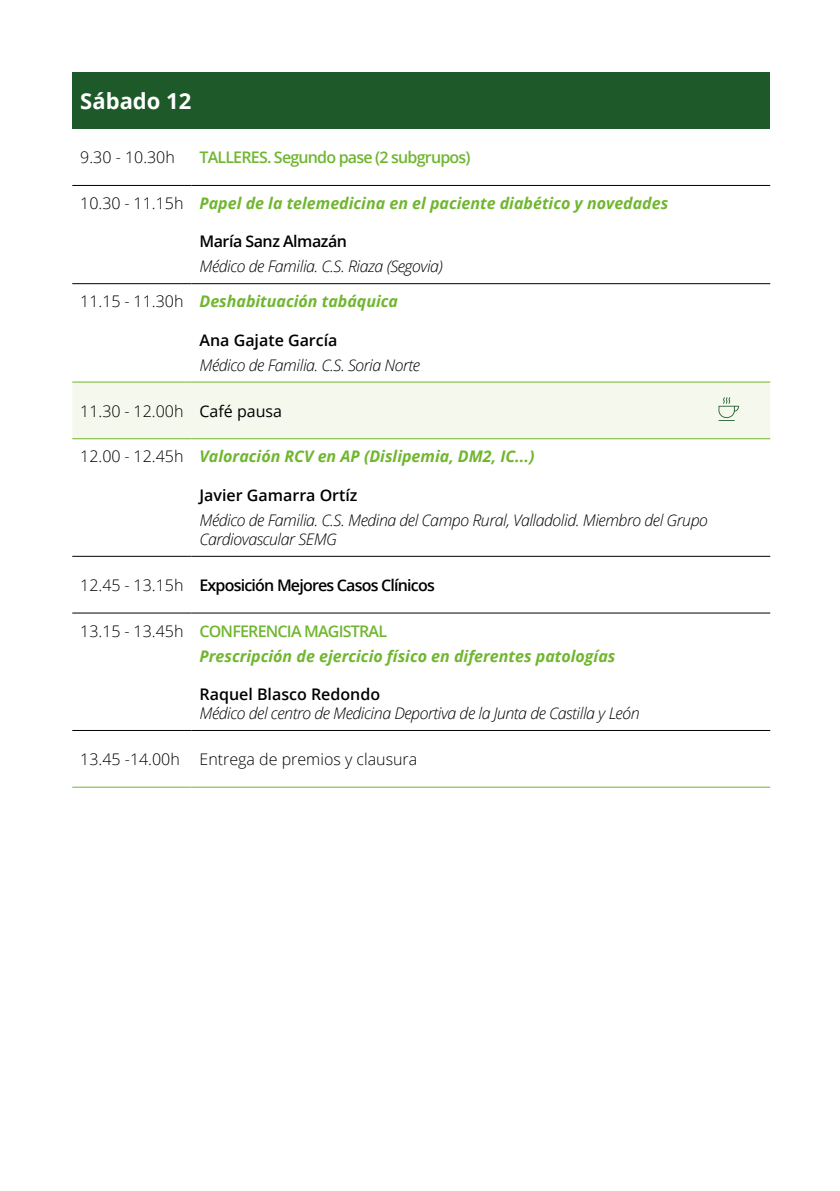
<style>
.page{position:relative;width:840px;height:1191px;background:#fff}
.page>*{position:absolute;margin:0;border:0;box-sizing:border-box;transform-origin:0 0}
.t1{font:700 22px "Open Sans";color:#fff}
.t2{font:italic 300 16px/35px "Open Sans";letter-spacing:-.03em;color:#000}
.t3{font:italic 700 16px/24.8px "Open Sans";color:#70b62f}
.t4{font:300 16px "Open Sans";color:#000}
.t5{font:600 16px "Open Sans";color:#000}
.t6{font:600 16px "Open Sans";letter-spacing:-.05em;color:#000}
.t7{font:600 16px "Open Sans";letter-spacing:-.05em;color:#70b62f}
.t8{font:600 16px "Open Sans";letter-spacing:-.03em;color:#000}
.s1{font-weight:300;font-style:normal;color:#000}
.s2{font-style:normal}
.s3{font-weight:700;color:#70b62f}
.s4{font-weight:400}
.s5{font-weight:300}
.s6{font-weight:600;font-style:normal}
</style>
<div class="page">
<div style="left:72px;top:72px;width:697px;height:57px;background:#1e5a29"></div>
<hr style="left:72px;top:556px;width:119px;height:1px;background:#000">
<hr style="left:191px;top:556px;width:578px;height:1px;background:#000">
<hr style="left:72px;top:612px;width:119px;height:1px;background:#000">
<hr style="left:191px;top:612px;width:578px;height:1px;background:#000">
<hr style="left:72px;top:730px;width:119px;height:1px;background:#000">
<hr style="left:191px;top:730px;width:578px;height:1px;background:#000">
<hr style="left:72px;top:185px;width:119px;height:1px;background:#000">
<hr style="left:191px;top:185px;width:578px;height:1px;background:#000">
<hr style="left:72px;top:787px;width:119px;height:1px;background:#70b62f">
<hr style="left:191px;top:787px;width:578px;height:1px;background:#70b62f">
<hr style="left:72px;top:283px;width:119px;height:1px;background:#000">
<hr style="left:191px;top:283px;width:578px;height:1px;background:#000">
<div style="left:72px;top:382px;width:697px;height:57px;background:#f4f8ed"></div>
<h1 class="t1" style="left:80px;top:85px;width:113px">Sábado 12</h1>
<p class="t4" style="left:80px;top:146px;width:96px">9.30 - 10.30h</p>
<p class="t7" style="left:199px;top:146px;width:272px">TALLERES. Segundo pase (2 subgrupos)</p>
<p class="t3" style="left:80px;top:190px;width:589px"><span class="s1">10.30 - 11.15h</span> Papel de la telemedicina en el paciente diabético y novedades</p>
<p class="t8" style="left:199px;top:231px;width:149px">María Sanz Almazán</p>
<p class="t2" style="left:80px;top:248px;width:364px;text-indent:119px">Médico de Familia. C.S. Riaza (Segovia)<br><span class="s2">11.15 - 11.30h</span> <span class="s3">Deshabituación tabáquica</span></p>
<p class="t5" style="left:199px;top:329px;width:139px">Ana Gajate García</p>
<p class="t2" style="left:199px;top:347px;width:222px">Médico de Familia. C.S. Soria Norte</p>
<p class="t4" style="left:80px;top:400px;width:203px">11.30 - 12.00h <span class="s4">Café pausa</span></p>
<p class="t3" style="left:80px;top:444px;width:455px"><span class="s1">12.00 - 12.45h</span> Valoración RCV en AP (Dislipemia, DM2, IC...)</p>
<p class="t5" style="left:199px;top:484px;width:159px">Javier Gamarra Ortíz</p>
<p class="t2" style="left:199px;top:510px;width:509px;line-height:19.2px">Médico de Familia. C.S. Medina del Campo Rural, Valladolid. Miembro del Grupo<br>Cardiovascular SEMG</p>
<p class="t6" style="left:80px;top:574px;width:356px"><span class="s5">12.45 - 13.15h</span> Exposición Mejores Casos Clínicos</p>
<p class="t3" style="left:199px;top:618px;width:417px;text-indent:-119px"><span class="s1">13.15 - 13.45h</span> <span class="s6">CONFERENCIA MAGISTRAL<br></span>Prescripción de ejercicio físico en diferentes patologías</p>
<p class="t5" style="left:199px;top:683px;width:182px">Raquel Blasco Redondo</p>
<p class="t2" style="left:199px;top:695px;width:441px">Médico del centro de Medicina Deportiva de la Junta de Castilla y León</p>
<p class="t4" style="left:80px;top:748px;width:338px">13.45 -14.00h Entrega de premios y clausura</p>
</div>
